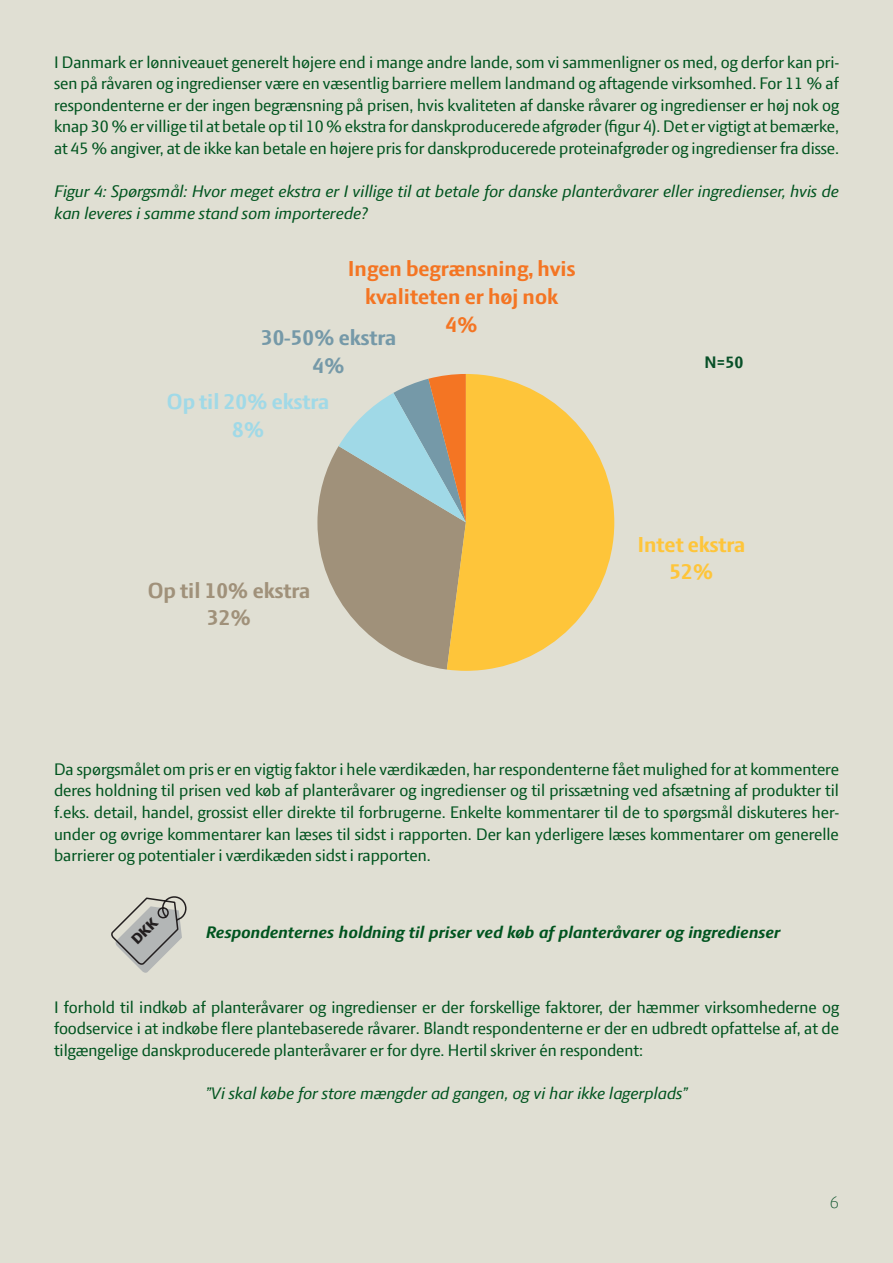
<style>
.page{position:relative;width:893px;height:1263px;background:#e0dfd3}
.page>*{position:absolute;margin:0;border:0;box-sizing:border-box;transform-origin:0 0}
.t1{font:700 23.25px/27.9px "LF Press Sans";color:#f47523;text-align:center}
.t2{font:700 23.25px/27.9px "LF Press Sans";color:#a0917a;text-align:center}
.t3{font:700 23.25px/27.9px "LF Press Sans";color:#a0d9e7;text-align:center}
.t4{font:700 23.25px/27.9px "LF Press Sans";color:#7599a8;text-align:center}
.t5{font:700 23.25px/27.9px "LF Press Sans";color:#fec53a;text-align:center}
.t6{font:18px/21.6px "LF Press Sans";color:#00541f;text-align:justify}
.t7{font:italic 18px/21.6px "LF Press Sans";color:#00541f}
.t8{font:italic 700 18px "LF Press Sans";color:#00541f}
.t9{font:700 18px "LF Press Sans";color:#085028}
.t10{font:300 18px "LF Press Sans";color:#085028}
</style>
<div class="page">
<svg style="left:447px;top:374px;width:167px;height:297px;fill:#fec53a"></svg>
<svg style="left:317px;top:374px;width:149px;height:295px"></svg>
<svg style="left:111px;top:896px;width:76px;height:77px"></svg>
<p class="t6" style="left:54px;top:51px;width:787px">I Danmark er lønniveauet generelt højere end i mange andre lande, som vi sammenligner os med, og derfor kan pri&shy;sen på råvaren og ingredienser være en væsentlig barriere mellem landmand og aftagende virksomhed. For 11 % af respondenterne er der ingen begrænsning på prisen, hvis kvaliteten af danske råvarer og ingredienser er høj nok og knap 30 % er villige til at betale op til 10 % ekstra for danskproducerede afgrøder (figur 4). Det er vigtigt at bemærke, at 45 % angiver, at de ikke kan betale en højere pris for danskproducerede proteinafgrøder og ingredienser fra disse.</p>
<p class="t7" style="left:54px;top:180px;width:786px">Figur 4: Spørgsmål: Hvor meget ekstra er I villige til at betale for danske planteråvarer eller ingredienser, hvis de kan leveres i samme stand som importerede?</p>
<p class="t1" style="left:348px;top:255px;width:229px">Ingen begrænsning, hvis kvaliteten er høj nok<br>4%</p>
<p class="t4" style="left:261px;top:324px;width:137px">30-50% ekstra<br>4%</p>
<p class="t3" style="left:167px;top:387px;width:164px">Op til 20% ekstra<br>8%</p>
<p class="t2" style="left:148px;top:576px;width:164px">Op til 10% ekstra<br>32%</p>
<p class="t9" style="left:704px;top:352px;width:41px">N=50</p>
<p class="t5" style="left:637px;top:530px;width:110px">Intet ekstra<br>52%</p>
<p class="t6" style="left:54px;top:758px;width:786px">Da spørgsmålet om pris er en vigtig faktor i hele værdikæden, har respondenterne fået mulighed for at kommentere deres holdning til prisen ved køb af planteråvarer og ingredienser og til prissætning ved afsætning af produkter til f.eks. detail, handel, grossist eller direkte til forbrugerne. Enkelte kommentarer til de to spørgsmål diskuteres her&shy;under og øvrige kommentarer kan læses til sidst i rapporten. Der kan yderligere læses kommentarer om generelle barrierer og potentialer i værdikæden sidst i rapporten.</p>
<p class="t8" style="left:206px;top:922px;width:576px">Respondenternes holdning til priser ved køb af planteråvarer og ingredienser</p>
<p class="t6" style="left:54px;top:996px;width:787px">I forhold til indkøb af planteråvarer og ingredienser er der forskellige faktorer, der hæmmer virksomhederne og foodservice i at indkøbe flere plantebaserede råvarer. Blandt respondenterne er der en udbredt opfattelse af, at de tilgængelige danskproducerede planteråvarer er for dyre. Hertil skriver én respondent:</p>
<p class="t7" style="left:206px;top:1082px;width:483px">”Vi skal købe for store mængder ad gangen, og vi har ikke lagerplads”</p>
<p class="t10" style="left:830px;top:1192px;width:10px">6</p>
</div>
